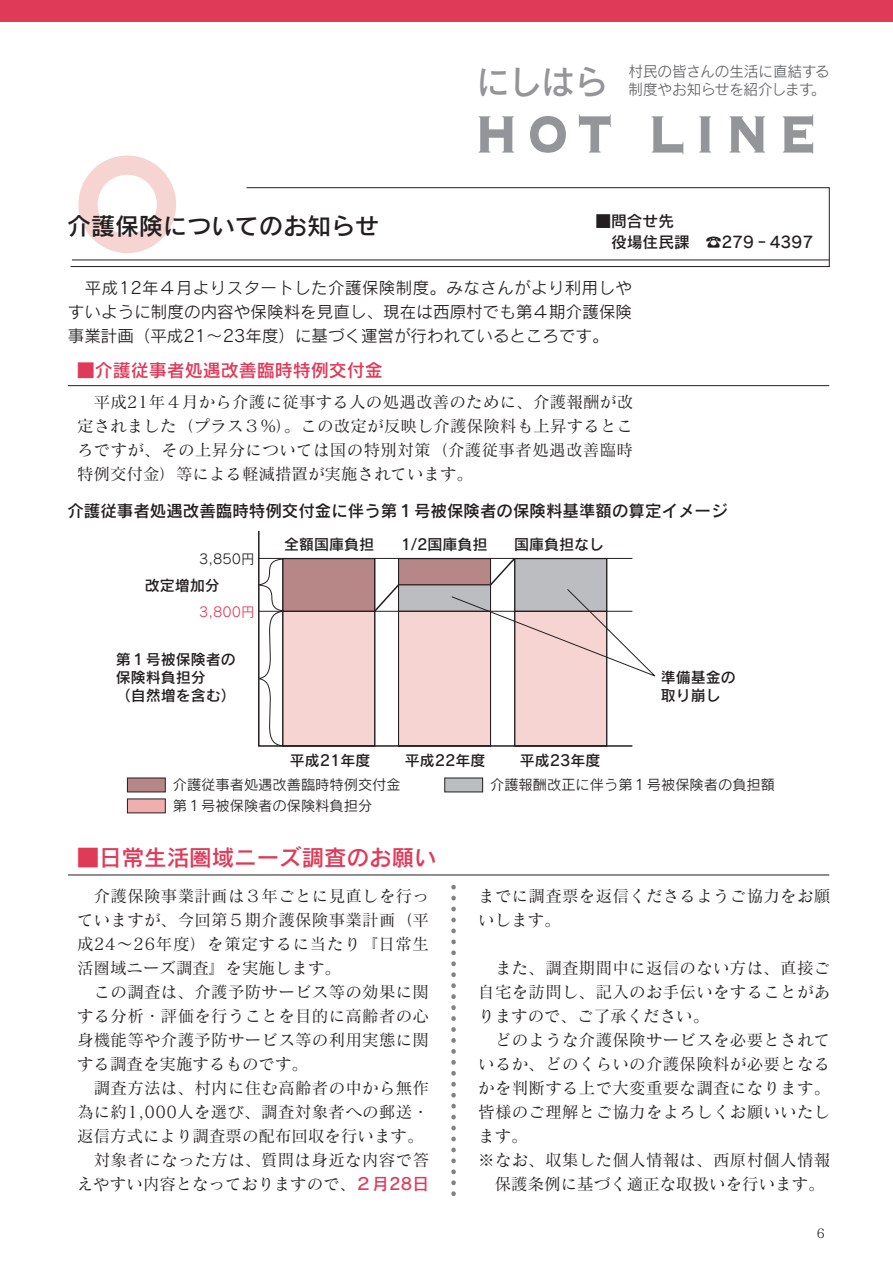
<style>
.page{position:relative;width:893px;height:1263px;background:#fff}
.page>*{position:absolute;margin:0;border:0;box-sizing:border-box;transform-origin:0 0}
.t1{font:34.5px "Rodin Pro DB 90 msp RKSJ H";color:#939598}
.t2{font:24px "Rodin Pro DB 90 msp RKSJ H";color:#231f20}
.t3{font:22.5px "Rodin Pro DB 90 msp RKSJ H";color:#e03a59}
.t4{font:18px "Rodin Pro DB 90 msp RKSJ H";color:#e03a59}
.t5{font:16.5px/24px "Matisse Pro M 90 msp RKSJ H";letter-spacing:.015em;color:#231f20}
.t6{font:16.5px/24px "Rodin Pro M 90 msp RKSJ V";color:#231f20;text-align:justify}
.t7{font:16.5px "Rodin Pro DB 90 msp RKSJ H";color:#231f20}
.t8{font:15.75px/21px "Rodin Pro DB 90 msp RKSJ H";color:#231f20}
.t9{font:15px/18px "Rodin Pro DB 90 msp RKSJ H";color:#231f20}
.t10{font:15px/18px "Rodin Pro M 90 msp RKSJ V";color:#636466}
.t11{font:14.25px/21px "Rodin Pro M 90 msp RKSJ V";color:#231f20}
.t12{font:13.5px "Rodin Pro M 90 msp RKSJ V";color:#231f20}
.t13{font:13.5px "Rodin Pro M 90 msp RKSJ V";color:#e03a59}
.t14{font:12.75px "Matisse Pro M 90 msp RKSJ H";color:#231f20}
.s1{font-family:"Rodin Pro DB 90 msp RKSJ H";color:#e03a59}
</style>
<div class="page">
<svg style="left:479px;top:116px;width:35px;height:37px"></svg>
<svg style="left:530px;top:116px;width:36px;height:37px"></svg>
<svg style="left:579px;top:114px;width:32px;height:39px"></svg>
<svg style="left:652px;top:116px;width:31px;height:38px"></svg>
<svg style="left:699px;top:116px;width:12px;height:37px"></svg>
<svg style="left:729px;top:116px;width:36px;height:37px"></svg>
<svg style="left:783px;top:114px;width:30px;height:40px"></svg>
<div style="left:0;top:0;width:893px;height:21px;background:#e03a59"></div>
<svg style="left:70px;top:187px;width:760px;height:80px"></svg>
<hr style="left:72px;top:260px;width:757px;height:1px;background:#231f20">
<svg style="left:78px;top:156px;width:98px;height:97px"></svg>
<hr style="left:68px;top:875px;width:761px;height:1px;background:#231f20">
<hr style="left:68px;top:385px;width:761px;height:1px;background:#231f20">
<svg style="left:451px;top:887px;width:5px;height:307px"></svg>
<svg style="left:258px;top:530px;width:375px;height:217px"></svg>
<hr style="left:259px;top:611px;width:373px;height:1px;background:#231f20">
<hr style="left:259px;top:558px;width:373px;height:1px;background:#231f20">
<div style="left:282px;top:558px;width:93px;height:188px;border:1px solid #231f20"></div>
<div style="left:398px;top:558px;width:93px;height:188px;border:1px solid #231f20"></div>
<div style="left:514px;top:558px;width:93px;height:188px;border:1px solid #231f20"></div>
<svg style="left:372px;top:583px;width:29px;height:30px"></svg>
<svg style="left:258px;top:558px;width:25px;height:189px"></svg>
<svg style="left:451px;top:556px;width:205px;height:121px"></svg>
<div style="left:127px;top:778px;width:38px;height:14px;background:#b78686"></div>
<div style="left:127px;top:778px;width:39px;height:14px;border:1px solid #231f20"></div>
<div style="left:127px;top:799px;width:38px;height:14px;background:#f0afac"></div>
<div style="left:445px;top:778px;width:38px;height:14px;background:#bbbdc0"></div>
<div style="left:444px;top:778px;width:39px;height:14px;border:1px solid #231f20"></div>
<h1 class="t1" style="left:476px;top:69px;width:133px">にしはら</h1>
<p class="t10" style="left:628px;top:64px;width:203px">村民の皆さんの生活に直結する制度やお知らせを紹介します。</p>
<h2 class="t2" style="left:67px;top:217px;width:314px">介護保険についてのお知らせ</h2>
<p class="t8" style="left:595px;top:213px;width:219px">■問合せ先　<br>　役場住民課　☎279‐4397</p>
<p class="t6" style="left:68px;top:278px;width:566px">　平成12年４月よりスタートした介護保険制度。みなさんがより利用しやすいように制度の内容や保険料を見直し、現在は西原村でも第４期介護保険事業計画（平成21～23年度）に基づく運営が行われているところです。</p>
<p class="t4" style="left:77px;top:364px;width:308px">■介護従事者処遇改善臨時特例交付金</p>
<p class="t5" style="left:77px;top:392px;width:558px;text-align:justify">　平成21年４月から介護に従事する人の処遇改善のために、介護報酬が改定されました（プラス３％）。この改定が反映し介護保険料も上昇するところですが、その上昇分については国の特別対策（介護従事者処遇改善臨時特例交付金）等による軽減措置が実施されています。</p>
<p class="t7" style="left:67px;top:505px;width:661px">介護従事者処遇改善臨時特例交付金に伴う第１号被保険者の保険料基準額の算定イメージ</p>
<p class="t9" style="left:401px;top:537px;width:88px">1/2国庫負担</p>
<p class="t9" style="left:514px;top:537px;width:91px">国庫負担なし</p>
<p class="t9" style="left:284px;top:537px;width:91px">全額国庫負担</p>
<p class="t12" style="left:199px;top:554px;width:57px">3,850円</p>
<p class="t9" style="left:145px;top:578px;width:76px">改定増加分</p>
<p class="t13" style="left:199px;top:607px;width:57px">3,800円</p>
<p class="t9" style="left:116px;top:653px;width:121px">第１号被保険者の保険料負担分<br>（自然増を含む）</p>
<p class="t9" style="left:290px;top:753px;width:82px">平成21年度</p>
<p class="t9" style="left:405px;top:753px;width:82px">平成22年度</p>
<p class="t9" style="left:520px;top:753px;width:82px">平成23年度</p>
<p class="t9" style="left:661px;top:670px;width:76px">準備基金の取り崩し</p>
<p class="t11" style="left:173px;top:776px;width:229px">介護従事者処遇改善臨時特例交付金第１号被保険者の保険料負担分</p>
<h3 class="t3" style="left:77px;top:850px;width:362px">■日常生活圏域ニーズ調査のお願い</h3>
<p class="t11" style="left:490px;top:776px;width:286px">介護報酬改正に伴う第１号被保険者の負担額</p>
<p class="t5" style="left:77px;top:886px;width:354px">　介護保険事業計画は３年ごとに見直しを行っていますが、今回第５期介護保険事業計画（平成24～26年度）を策定するに当たり『日常生活圏域ニーズ調査』を実施します。<br>　この調査は、介護予防サービス等の効果に関する分析・評価を行うことを目的に高齢者の心身機能等や介護予防サービス等の利用実態に関する調査を実施するものです。<br>　調査方法は、村内に住む高齢者の中から無作為に約1,000人を選び、調査対象者への郵送・返信方式により調査票の配布回収を行います。　対象者になった方は、質問は身近な内容で答えやすい内容となっておりますので、<span class="s1">２月28日</span></p>
<p class="t5" style="left:478px;top:886px;width:354px">までに調査票を返信くださるようご協力をお願いします。</p>
<p class="t5" style="left:478px;top:958px;width:354px">　また、調査期間中に返信のない方は、直接ご</p>
<p class="t5" style="left:478px;top:982px;width:354px">自宅を訪問し、記入のお手伝いをすることがあ</p>
<p class="t5" style="left:478px;top:1006px;width:232px">りますので、ご了承ください。</p>
<p class="t5" style="left:478px;top:1030px;width:354px">　どのような介護保険サービスを必要とされて</p>
<p class="t5" style="left:478px;top:1054px;width:354px">いるか、どのくらいの介護保険料が必要となる</p>
<p class="t5" style="left:478px;top:1078px;width:354px">かを判断する上で大変重要な調査になります。</p>
<p class="t5" style="left:478px;top:1102px;width:354px">皆様のご理解とご協力をよろしくお願いいたし</p>
<p class="t5" style="left:478px;top:1126px;width:51px">ます。</p>
<p class="t5" style="left:478px;top:1150px;width:354px">※なお、収集した個人情報は、西原村個人情報</p>
<p class="t5" style="left:495px;top:1174px;width:331px">保護条例に基づく適正な取扱いを行います。</p>
<p class="t14" style="left:817px;top:1228px;width:10px">6</p>
</div>
